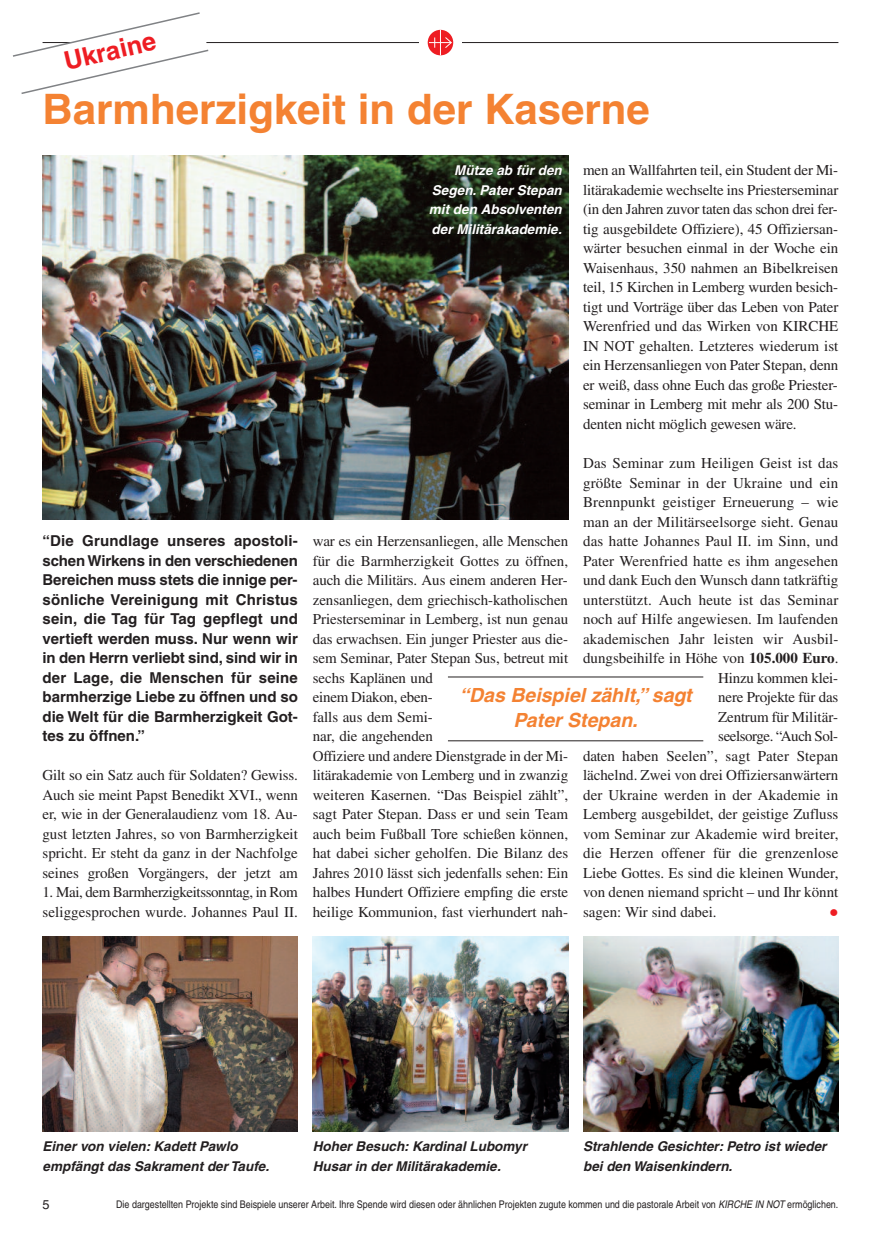
<style>
.page{position:relative;width:881px;height:1234px;background:#fff}
.page>*{position:absolute;margin:0;border:0;box-sizing:border-box;transform-origin:0 0}
.t1{font:700 42px "Helvetica";color:#f48232}
.t2{font:700 25.5px "Helvetica";color:#ee1d23}
.t3{font:25.5px "Times";color:#ee1d23}
.t4{font:italic 700 19.5px/25.5px "Helvetica";color:#f48232;text-align:center}
.t5{font:15px/19.5px "Times";color:#231f20;text-align:justify}
.t6{font:700 15px/19.5px "Helvetica";color:#231f20;text-align:justify}
.t7{font:15px "Times";letter-spacing:-.03em;color:#231f20}
.t8{font:italic 700 13.5px/19.5px "Helvetica";color:#231f20}
.t9{font:italic 700 13.5px/19.5px "Helvetica";color:#fff;text-align:justify}
.t10{font:12.75px "Helvetica";color:#231f20}
.t11{font:10.5px "Helvetica";color:#231f20;scale:.85 1}
.s1{color:#fff}
.s2{font-weight:700}
.s3{font-style:italic}
</style>
<div class="page">
<hr style="left:43px;top:42px;width:795px;height:1px;background:#231f20">
<div style="left:419px;top:21px;width:42px;height:43px;background:#fff"></div>
<svg style="left:427px;top:30px;width:26px;height:25px"></svg>
<svg style="left:429px;top:30px;width:23px;height:25px"></svg>
<svg style="left:13px;top:12px;width:197px;height:82px"></svg>
<img style="left:583px;top:936px;width:255px;height:195px">
<img style="left:43px;top:156px;width:525px;height:363px">
<img style="left:43px;top:936px;width:255px;height:195px">
<img style="left:313px;top:936px;width:255px;height:195px">
<hr style="left:448px;top:676px;width:255px;height:1px;background:#231f20">
<hr style="left:448px;top:740px;width:255px;height:1px;background:#231f20">
<h2 class="t2" style="left:62px;top:52px;width:95px;rotate:-13deg">Ukraine</h2>
<h1 class="t1" style="left:43px;top:94px;width:608px">Barmherzigkeit in der Kaserne</h1>
<p class="t6" style="left:43px;top:532px;width:257px">“Die Grundlage unseres apostoli&shy;schenWirkens in den verschiedenen Bereichen muss stets die innige per&shy;sönliche Vereinigung mit Christus sein, die Tag für Tag gepflegt und vertieft werden muss. Nur wenn wir in den Herrn verliebt sind, sind wir in der Lage, die Menschen für seine barmherzige Liebe zu öffnen und so die Welt für die Barmherzigkeit Got&shy;tes zu öffnen.”</p>
<p class="t5" style="left:43px;top:766px;width:257px">Gilt so ein Satz auch für Soldaten? Gewiss.<br>Auch sie meint Papst Benedikt XVI., wenn er, wie in der Generalaudienz vom 18. Au&shy;gust letzten Jahres, so von Barmherzigkeit spricht. Er steht da ganz in der Nachfolge seines großen Vorgängers, der jetzt am 1.<span class="s1">.</span>Mai, dem Barmherzigkeitssonntag, in Rom seliggesprochen wurde. Johannes Paul II.</p>
<p class="t5" style="left:583px;top:162px;width:257px">men an Wallfahrten teil, ein Student der Mi&shy;litärakademie wechselte ins Priesterseminar (in den Jahren zuvor taten das schon drei fer&shy;tig ausgebildete Offiziere), 45 Offiziersan&shy;wärter besuchen einmal in der Woche ein Waisenhaus, 350 nahmen an Bibelkreisen teil, 15 Kirchen in Lemberg wurden besich&shy;tigt und Vorträge über das Leben von Pater Werenfried und das Wirken von KIRCHE IN NOT gehalten. Letzteres wiederum ist ein Herzensanliegen von Pater Stepan, denn er weiß, dass ohne Euch das große Priester&shy;seminar in Lemberg mit mehr als 200 Stu&shy;denten nicht möglich gewesen wäre.</p>
<p class="t5" style="left:583px;top:454px;width:257px">Das Seminar zum Heiligen Geist ist das</p>
<p class="t5" style="left:583px;top:474px;width:257px">größte Seminar in der Ukraine und ein</p>
<p class="t5" style="left:583px;top:493px;width:257px">Brennpunkt geistiger Erneuerung – wie</p>
<p class="t5" style="left:583px;top:513px;width:257px">man an der Militärseelsorge sieht. Genau</p>
<p class="t5" style="left:583px;top:532px;width:257px">das hatte Johannes Paul II. im Sinn, und</p>
<p class="t5" style="left:583px;top:552px;width:257px">Pater Werenfried hatte es ihm angesehen</p>
<p class="t5" style="left:583px;top:571px;width:257px">und dank Euch den Wunsch dann tatkräftig</p>
<p class="t5" style="left:583px;top:591px;width:257px">unterstützt. Auch heute ist das Seminar</p>
<p class="t5" style="left:583px;top:610px;width:257px">noch auf Hilfe angewiesen. Im laufenden</p>
<p class="t5" style="left:583px;top:630px;width:257px">akademischen Jahr leisten wir Ausbil-</p>
<p class="t5" style="left:583px;top:649px;width:257px">dungsbeihilfe in Höhe von <span class="s2">105.000 Euro</span>.</p>
<p class="t5" style="left:718px;top:669px;width:121px">Hinzu kommen klei-</p>
<p class="t5" style="left:718px;top:688px;width:121px">nere Projekte für das</p>
<p class="t5" style="left:718px;top:708px;width:121px">Zentrum für Militär-</p>
<p class="t7" style="left:718px;top:730px;width:121px">seelsorge. “Auch Sol-</p>
<p class="t5" style="left:583px;top:747px;width:257px">daten haben Seelen”, sagt Pater Stepan</p>
<p class="t5" style="left:583px;top:766px;width:257px">lächelnd. Zwei von drei Offiziersanwärtern</p>
<p class="t5" style="left:583px;top:786px;width:257px">der Ukraine werden in der Akademie in</p>
<p class="t5" style="left:583px;top:805px;width:257px">Lemberg ausgebildet, der geistige Zufluss</p>
<p class="t5" style="left:583px;top:825px;width:257px">vom Seminar zur Akademie wird breiter,</p>
<p class="t5" style="left:583px;top:844px;width:257px">die Herzen offener für die grenzenlose</p>
<p class="t5" style="left:583px;top:864px;width:257px">Liebe Gottes. Es sind die kleinen Wunder,</p>
<p class="t5" style="left:583px;top:883px;width:257px">von denen niemand spricht – und Ihr könnt</p>
<p class="t5" style="left:583px;top:903px;width:135px">sagen: Wir sind dabei.</p>
<h2 class="t3" style="left:829px;top:903px;width:10px">•</h2>
<p class="t9" style="left:428px;top:162px;width:134px;text-indent:25px">Mütze ab für den Segen. Pater Stepan mit den Absolventen der Militärakademie.</p>
<p class="t5" style="left:313px;top:532px;width:257px;text-align:left">war es ein Herzensanliegen, alle Menschen für die Barmherzigkeit Gottes zu öffnen, auch die Militärs. Aus einem anderen Her&shy;zensanliegen, dem griechisch-katholischen Priesterseminar in Lemberg, ist nun genau das erwachsen. Ein junger Priester aus die&shy;sem Seminar, Pater Stepan Sus, betreut mit sechs Kaplänen und<br>einem Diakon, eben-<br>falls aus dem Semi-<br>nar, die angehenden<br>Offiziere und andere Dienstgrade in der Mi&shy;litärakademie von Lemberg und in zwanzig weiteren Kasernen. “Das Beispiel zählt”, sagt Pater Stepan. Dass er und sein Team auch beim Fußball Tore schießen können, hat dabei sicher geholfen. Die Bilanz des Jahres 2010 lässt sich jedenfalls sehen: Ein halbes Hundert Offiziere empfing die erste heilige Kommunion, fast vierhundert nah-</p>
<h3 class="t4" style="left:459px;top:684px;width:234px">“Das Beispiel zählt,” sagt<br>Pater Stepan.</h3>
<p class="t8" style="left:43px;top:1137px;width:228px">Einer von vielen: Kadett Pawlo empfängt das Sakrament der Taufe.</p>
<p class="t8" style="left:313px;top:1137px;width:215px">Hoher Besuch: Kardinal Lubomyr<br>Husar in der Militärakademie.</p>
<p class="t8" style="left:583px;top:1137px;width:245px">Strahlende Gesichter: Petro ist wieder bei den Waisenkindern.</p>
<p class="t11" style="left:116px;top:1200px;width:850px">Die dargestellten Projekte sind Beispiele unserer Arbeit. Ihre Spende wird diesen oder ähnlichen Projekten zugute kommen und die pastorale Arbeit von <span class="s3">KIRCHE IN NOT</span> ermöglichen.</p>
<p class="t10" style="left:43px;top:1198px;width:9px">5</p>
</div>
